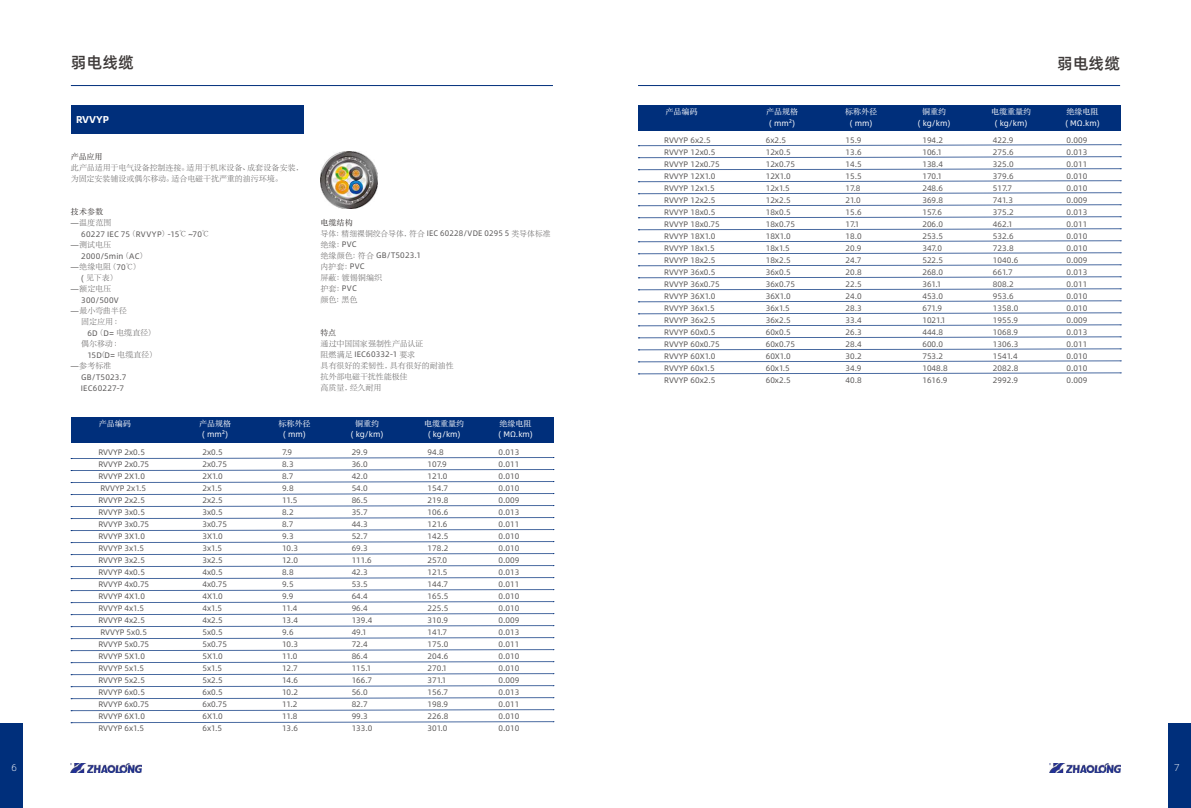
<style>
.page{position:relative;width:1191px;height:808px;background:#fff}
.page>*{position:absolute;margin:0;border:0;box-sizing:border-box;transform-origin:0 0}
.t1{font:16px "Alibaba Pu Hui Ti M";color:#3e3a39}
.t2{font:10px "Alibaba Pu Hui Ti B";color:#fff}
.t3{font:10px "Alibaba Pu Hui Ti L";color:#fff}
.t4{font:8px/12px "Alibaba Pu Hui Ti R";color:#595757}
.t5{font:8px/11px "ST Songti SC Light";letter-spacing:-.005em;color:#595757}
.t6{font:8px "Alibaba Pu Hui Ti R";color:#fff}
.t7{font:8px "ST Songti SC Regular";color:#fff}
.t8{font:8px/11px "ST Songti SC Light";letter-spacing:.015em;color:#595757}
.t9{font:8px "Alibaba Pu Hui Ti R";letter-spacing:.02em;color:#595757}
.t10{font:8px/11px "Alibaba Pu Hui Ti R";letter-spacing:.025em;color:#595757}
.t11{font:8px "ST Songti SC Regular";letter-spacing:.005em;color:#3e3a39}
.s1{font-family:"Alibaba Pu Hui Ti R"}
.s2{font-family:"ST Songti SC Light"}
</style>
<div class="page">
<img style="left:71px;top:763px;width:71px;height:10px">
<img style="left:1049px;top:763px;width:71px;height:10px">
<hr style="left:71px;top:85px;width:482px;height:1px;background:#002f7b">
<hr style="left:638px;top:85px;width:482px;height:1px;background:#002f7b">
<div style="left:0;top:723px;width:23px;height:85px;background:#002f7b"></div>
<div style="left:1168px;top:723px;width:23px;height:85px;background:#002f7b"></div>
<div style="left:71px;top:105px;width:232px;height:28px;background:#002f7b"></div>
<svg style="left:71px;top:517px;width:483px;height:2px"></svg>
<svg style="left:71px;top:481px;width:483px;height:2px"></svg>
<svg style="left:71px;top:577px;width:483px;height:2px"></svg>
<svg style="left:71px;top:457px;width:483px;height:2px"></svg>
<svg style="left:71px;top:553px;width:483px;height:2px"></svg>
<svg style="left:71px;top:505px;width:483px;height:2px"></svg>
<svg style="left:71px;top:601px;width:483px;height:2px"></svg>
<svg style="left:71px;top:673px;width:483px;height:2px"></svg>
<svg style="left:71px;top:541px;width:483px;height:2px"></svg>
<svg style="left:71px;top:493px;width:483px;height:2px"></svg>
<svg style="left:71px;top:589px;width:483px;height:2px"></svg>
<svg style="left:71px;top:661px;width:483px;height:2px"></svg>
<svg style="left:71px;top:469px;width:483px;height:2px"></svg>
<svg style="left:71px;top:565px;width:483px;height:2px"></svg>
<svg style="left:71px;top:625px;width:483px;height:2px"></svg>
<svg style="left:71px;top:697px;width:483px;height:2px"></svg>
<svg style="left:71px;top:529px;width:483px;height:2px"></svg>
<svg style="left:71px;top:613px;width:483px;height:2px"></svg>
<svg style="left:71px;top:685px;width:483px;height:2px"></svg>
<img style="left:320px;top:152px;width:57px;height:56px">
<svg style="left:71px;top:637px;width:483px;height:2px"></svg>
<svg style="left:71px;top:709px;width:483px;height:2px"></svg>
<svg style="left:71px;top:649px;width:483px;height:2px"></svg>
<svg style="left:71px;top:721px;width:483px;height:2px"></svg>
<div style="left:638px;top:105px;width:482px;height:25px;background:#002f7b"></div>
<svg style="left:638px;top:204px;width:483px;height:3px"></svg>
<svg style="left:638px;top:168px;width:483px;height:3px"></svg>
<svg style="left:638px;top:264px;width:483px;height:3px"></svg>
<svg style="left:638px;top:144px;width:483px;height:3px"></svg>
<svg style="left:638px;top:240px;width:483px;height:3px"></svg>
<svg style="left:638px;top:192px;width:483px;height:3px"></svg>
<svg style="left:638px;top:288px;width:483px;height:3px"></svg>
<svg style="left:638px;top:361px;width:483px;height:2px"></svg>
<svg style="left:638px;top:228px;width:483px;height:3px"></svg>
<svg style="left:638px;top:180px;width:483px;height:3px"></svg>
<svg style="left:638px;top:276px;width:483px;height:3px"></svg>
<svg style="left:638px;top:349px;width:483px;height:2px"></svg>
<svg style="left:638px;top:156px;width:483px;height:3px"></svg>
<svg style="left:638px;top:252px;width:483px;height:3px"></svg>
<svg style="left:638px;top:313px;width:483px;height:2px"></svg>
<svg style="left:638px;top:216px;width:483px;height:3px"></svg>
<svg style="left:638px;top:300px;width:483px;height:3px"></svg>
<svg style="left:638px;top:373px;width:483px;height:2px"></svg>
<svg style="left:638px;top:325px;width:483px;height:2px"></svg>
<svg style="left:638px;top:337px;width:483px;height:2px"></svg>
<div style="left:71px;top:417px;width:482px;height:25px;background:#002f7b"></div>
<h1 class="t1" style="left:71px;top:50px;width:64px">弱电线缆</h1>
<h1 class="t1" style="left:1057px;top:51px;width:64px">弱电线缆</h1>
<p class="t2" style="left:76px;top:111px;width:35px">RVVYP</p>
<p class="t11" style="left:71px;top:152px;width:33px">产品应用</p>
<p class="t5" style="left:71px;top:162px;width:234px">此产品适用于电气设备控制连接。适用于机床设备、成套设备安装，为固定安装铺设或偶尔移动。适合电磁干扰严重的油污环境。</p>
<p class="t11" style="left:71px;top:207px;width:34px">技术参数</p>
<p class="t5" style="left:71px;top:217px;width:42px"><span class="s1">—</span>温度范围</p>
<p class="t9" style="left:81px;top:228px;width:130px">60227 IEC 75<span class="s2">（</span>RVVYP<span class="s2">）</span>-15<span class="s2">℃</span>~70<span class="s2">℃</span></p>
<p class="t5" style="left:71px;top:239px;width:42px"><span class="s1">—</span>测试电压</p>
<p class="t4" style="left:81px;top:249px;width:68px">2000/5min<span class="s2">（</span>AC<span class="s2">）</span></p>
<p class="t5" style="left:71px;top:261px;width:71px"><span class="s1">—</span>绝缘电阻（<span class="s1">70</span>℃）</p>
<p class="t5" style="left:81px;top:272px;width:38px"><span class="s1">(</span> 见下表）</p>
<p class="t5" style="left:71px;top:283px;width:42px"><span class="s1">—</span>额定电压</p>
<p class="t4" style="left:81px;top:293px;width:39px">300/500V</p>
<p class="t5" style="left:71px;top:305px;width:57px;text-align:center"><span class="s1">—</span>最小弯曲半径固定应用 :</p>
<p class="t5" style="left:81px;top:327px;width:76px;text-indent:6px"><span class="s1">6D</span>（<span class="s1">D=</span> 电缆直径）偶尔移动 :</p>
<p class="t5" style="left:71px;top:349px;width:88px;text-indent:16px"><span class="s1">15D</span>(<span class="s1">D=</span> 电缆直径）<span class="s1">—</span>参考标准</p>
<p class="t10" style="left:81px;top:371px;width:47px">GB/T5023.7<br>IEC60227-7</p>
<p class="t11" style="left:320px;top:217px;width:34px">电缆结构</p>
<p class="t8" style="left:320px;top:227px;width:231px">导体：精细裸铜绞合导体，符合 <span class="s1">IEC 60228/VDE 0295 5</span> 类导体标准绝缘：<span class="s1">PVC</span></p>
<p class="t4" style="left:320px;top:249px;width:102px"><span class="s2">绝缘颜色：符合</span> GB/T5023.1</p>
<p class="t5" style="left:320px;top:260px;width:63px">内护套：<span class="s1">PVC<br></span>屏蔽：镀锡铜编织护套：<span class="s1">PVC<br></span>颜色：黑色</p>
<p class="t11" style="left:320px;top:327px;width:17px">特点</p>
<p class="t5" style="left:320px;top:337px;width:104px">通过中国国家强制性产品认证</p>
<p class="t4" style="left:320px;top:348px;width:96px"><span class="s2">阻燃满足</span> IEC60332-1 <span class="s2">要求</span></p>
<p class="t5" style="left:320px;top:359px;width:135px">具有很好的柔韧性，具有很好的耐油性抗外部电磁干扰性能极佳<br>高质量，经久耐用</p>
<p class="t7" style="left:99px;top:418px;width:33px">产品编码</p>
<p class="t7" style="left:199px;top:418px;width:33px">产品规格</p>
<p class="t6" style="left:202px;top:429px;width:27px">( mm²)</p>
<p class="t7" style="left:278px;top:418px;width:33px">标称外径</p>
<p class="t6" style="left:283px;top:429px;width:24px">( mm)</p>
<p class="t7" style="left:355px;top:418px;width:25px">铜重约</p>
<p class="t6" style="left:351px;top:429px;width:34px">( kg/km)</p>
<p class="t7" style="left:424px;top:418px;width:41px">电缆重量约</p>
<p class="t6" style="left:428px;top:429px;width:34px">( kg/km)</p>
<p class="t7" style="left:499px;top:418px;width:33px">绝缘电阻</p>
<p class="t6" style="left:498px;top:429px;width:36px">( MΩ.km)</p>
<p class="t4" style="left:98px;top:445px;width:52px">RVVYP 2x0.5<br>RVVYP 2x0.75<br>RVVYP 2X1.0<br>RVVYP 2x1.5<br>RVVYP 2x2.5<br>RVVYP 3x0.5<br>RVVYP 3x0.75<br>RVVYP 3X1.0<br>RVVYP 3x1.5<br>RVVYP 3x2.5<br>RVVYP 4x0.5<br>RVVYP 4x0.75<br>RVVYP 4X1.0<br>RVVYP 4x1.5<br>RVVYP 4x2.5<br>RVVYP 5x0.5<br>RVVYP 5x0.75<br>RVVYP 5X1.0<br>RVVYP 5x1.5<br>RVVYP 5x2.5<br>RVVYP 6x0.5<br>RVVYP 6x0.75<br>RVVYP 6X1.0<br>RVVYP 6x1.5</p>
<p class="t4" style="left:202px;top:445px;width:26px">2x0.5<br>2x0.75<br>2X1.0<br>2x1.5<br>2x2.5<br>3x0.5<br>3x0.75<br>3X1.0<br>3x1.5<br>3x2.5<br>4x0.5<br>4x0.75<br>4X1.0<br>4x1.5<br>4x2.5<br>5x0.5<br>5x0.75<br>5X1.0<br>5x1.5<br>5x2.5<br>6x0.5<br>6x0.75<br>6X1.0<br>6x1.5</p>
<p class="t4" style="left:282px;top:445px;width:18px">7.9<br>8.3<br>8.7<br>9.8<br>11.5<br>8.2<br>8.7<br>9.3<br>10.3<br>12.0<br>8.8<br>9.5<br>9.9<br>11.4<br>13.4<br>9.6<br>10.3<br>11.0<br>12.7<br>14.6<br>10.2<br>11.2<br>11.8<br>13.6</p>
<p class="t4" style="left:352px;top:445px;width:22px">29.9<br>36.0<br>42.0<br>54.0<br>86.5<br>35.7<br>44.3<br>52.7<br>69.3<br>111.6<br>42.3<br>53.5<br>64.4<br>96.4<br>139.4<br>49.1<br>72.4<br>86.4<br>115.1<br>166.7<br>56.0<br>82.7<br>99.3<br>133.0</p>
<p class="t4" style="left:427px;top:445px;width:22px">94.8<br>107.9<br>121.0<br>154.7<br>219.8<br>106.6<br>121.6<br>142.5<br>178.2<br>257.0<br>121.5<br>144.7<br>165.5<br>225.5<br>310.9<br>141.7<br>175.0<br>204.6<br>270.1<br>371.1<br>156.7<br>198.9<br>226.8<br>301.0</p>
<p class="t4" style="left:498px;top:445px;width:22px;text-align:justify">0.013<br>0.011<br>0.010<br>0.010<br>0.009<br>0.013<br>0.011<br>0.010<br>0.010<br>0.009<br>0.013<br>0.011<br>0.010<br>0.010<br>0.009<br>0.013<br>0.011<br>0.010<br>0.010<br>0.009<br>0.013<br>0.011<br>0.010<br>0.010</p>
<p class="t7" style="left:665px;top:107px;width:33px">产品编码</p>
<p class="t4" style="left:664px;top:134px;width:57px">RVVYP 6x2.5<br>RVVYP 12x0.5<br>RVVYP 12x0.75<br>RVVYP 12X1.0<br>RVVYP 12x1.5<br>RVVYP 12x2.5<br>RVVYP 18x0.5<br>RVVYP 18x0.75<br>RVVYP 18X1.0<br>RVVYP 18x1.5<br>RVVYP 18x2.5<br>RVVYP 36x0.5<br>RVVYP 36x0.75<br>RVVYP 36X1.0<br>RVVYP 36x1.5<br>RVVYP 36x2.5<br>RVVYP 60x0.5<br>RVVYP 60x0.75<br>RVVYP 60X1.0<br>RVVYP 60x1.5<br>RVVYP 60x2.5</p>
<p class="t7" style="left:766px;top:107px;width:33px">产品规格</p>
<p class="t6" style="left:769px;top:117px;width:27px">( mm²)</p>
<p class="t7" style="left:845px;top:107px;width:33px">标称外径</p>
<p class="t6" style="left:850px;top:117px;width:24px">( mm)</p>
<p class="t7" style="left:922px;top:107px;width:25px">铜重约</p>
<p class="t6" style="left:918px;top:117px;width:34px">( kg/km)</p>
<p class="t7" style="left:991px;top:107px;width:41px">电缆重量约</p>
<p class="t6" style="left:995px;top:117px;width:34px">( kg/km)</p>
<p class="t7" style="left:1066px;top:107px;width:33px">绝缘电阻</p>
<p class="t6" style="left:1065px;top:117px;width:36px">( MΩ.km)</p>
<p class="t4" style="left:765px;top:134px;width:31px">6x2.5<br>12x0.5<br>12x0.75<br>12X1.0<br>12x1.5<br>12x2.5<br>18x0.5<br>18x0.75<br>18X1.0<br>18x1.5<br>18x2.5<br>36x0.5<br>36x0.75<br>36X1.0<br>36x1.5<br>36x2.5<br>60x0.5<br>60x0.75<br>60X1.0<br>60x1.5<br>60x2.5</p>
<p class="t4" style="left:845px;top:134px;width:18px">15.9<br>13.6<br>14.5<br>15.5<br>17.8<br>21.0<br>15.6<br>17.1<br>18.0<br>20.9<br>24.7<br>20.8<br>22.5<br>24.0<br>28.3<br>33.4<br>26.3<br>28.4<br>30.2<br>34.9<br>40.8</p>
<p class="t4" style="left:922px;top:134px;width:27px">194.2<br>106.1<br>138.4<br>170.1<br>248.6<br>369.8<br>157.6<br>206.0<br>253.5<br>347.0<br>522.5<br>268.0<br>361.1<br>453.0<br>671.9<br>1021.1<br>444.8<br>600.0<br>753.2<br>1048.8<br>1616.9</p>
<p class="t4" style="left:993px;top:134px;width:27px">422.9<br>275.6<br>325.0<br>379.6<br>517.7<br>741.3<br>375.2<br>462.1<br>532.6<br>723.8<br>1040.6<br>661.7<br>808.2<br>953.6<br>1358.0<br>1955.9<br>1068.9<br>1306.3<br>1541.4<br>2082.8<br>2992.9</p>
<p class="t4" style="left:1066px;top:134px;width:22px;text-align:justify">0.009<br>0.013<br>0.011<br>0.010<br>0.010<br>0.009<br>0.013<br>0.011<br>0.010<br>0.010<br>0.009<br>0.013<br>0.011<br>0.010<br>0.010<br>0.009<br>0.013<br>0.011<br>0.010<br>0.010<br>0.009</p>
<p class="t3" style="left:11px;top:760px;width:7px">6</p>
<p class="t3" style="left:1174px;top:760px;width:7px">7</p>
</div>
